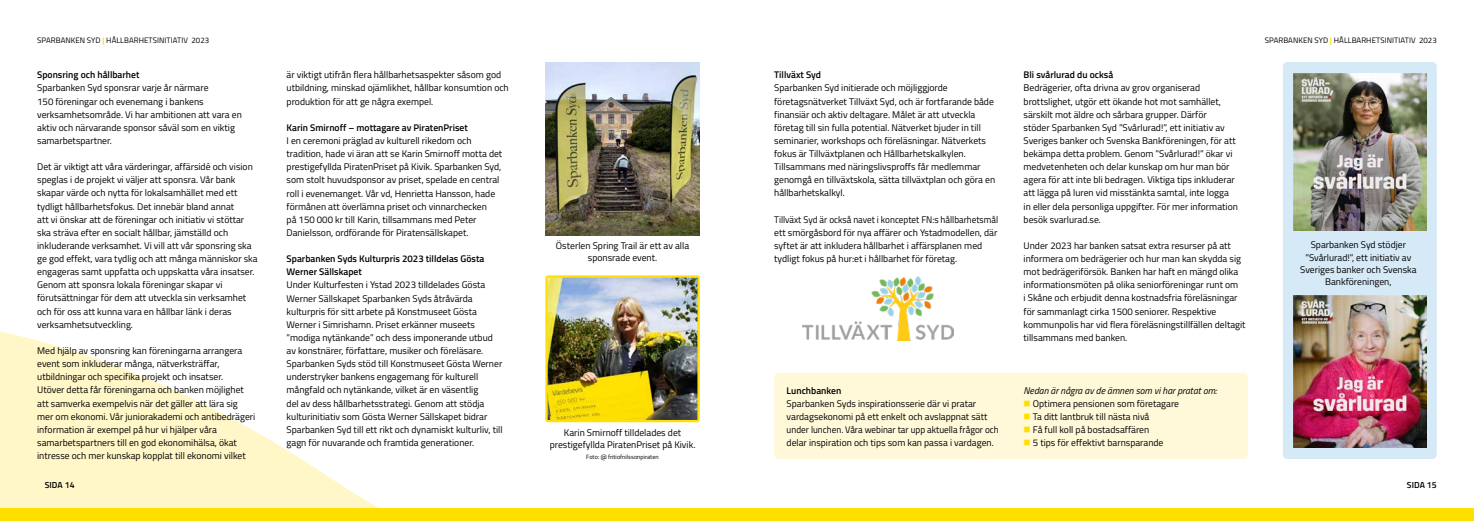
<style>
.page{position:relative;width:1474px;height:521px;background:#fff}
.page>*{position:absolute;margin:0;border:0;box-sizing:border-box;transform-origin:0 0}
.t1{font:9.62px/13.1px "Titillium Web";color:#000}
.t2{font:9.62px/13.1px "Titillium Web";color:#000;scale:.95 1}
.t3{font:600 9.62px/13.1px "Titillium Web";color:#000}
.t4{font:italic 9.62px "Titillium Web";color:#000}
.t5{font:600 8.75px "Titillium Web";letter-spacing:.005em;color:#000}
.t6{font:7.88px "Titillium Web";letter-spacing:.01em;color:#000}
.t7{font:6.12px "Titillium Web";color:#000}
.s1{font-weight:700;color:#ffdf00}
.s2{color:#ffdf00}
</style>
<div class="page">
<div style="left:1282px;top:62px;width:154px;height:397px;background:#d6e9f7;border-radius:4px"></div>
<div style="left:774px;top:373px;width:474px;height:86px;background:#fff9da;border-radius:4px"></div>
<svg style="left:0;top:331px;width:378px;height:177px;fill:#fff7c7"></svg>
<img style="left:545px;top:62px;width:154px;height:173px">
<img style="left:548px;top:278px;width:148px;height:141px">
<div style="left:545px;top:275px;width:154px;height:147px;border:2px solid #ffde0c;border-radius:2px"></div>
<div style="left:0;top:508px;width:1473px;height:13px;background:#ffdf00"></div>
<img style="left:1293px;top:296px;width:132px;height:152px">
<img style="left:1293px;top:74px;width:132px;height:157px">
<img style="left:802px;top:276px;width:151px;height:65px">
<p class="t6" style="left:37px;top:34px;width:173px">SPARBANKEN SYD <span class="s1">|</span> HÅLLBARHETSINITIATIV 2023</p>
<p class="t6" style="left:1264px;top:34px;width:173px">SPARBANKEN SYD <span class="s1">|</span> HÅLLBARHETSINITIATIV 2023</p>
<p class="t3" style="left:37px;top:68px;width:104px">Sponsring och hållbarhet</p>
<p class="t1" style="left:37px;top:81px;width:206px">Sparbanken Syd sponsrar varje år närmare<br>150 föreningar och evenemang i bankens verksamhetsområde. Vi har ambitionen att vara en aktiv och närvarande sponsor såväl som en viktig samarbetspartner.</p>
<p class="t1" style="left:37px;top:160px;width:222px">Det är viktigt att våra värderingar, affärsidé och vision speglas i de projekt vi väljer att sponsra. Vår bank skapar värde och nytta för lokalsamhället med ett tydligt hållbarhetsfokus. Det innebär bland annat<br>att vi önskar att de föreningar och initiativ vi stöttar ska sträva efter en socialt hållbar, jämställd och inkluderande verksamhet. Vi vill att vår sponsring ska ge god effekt, vara tydlig och att många människor ska engageras samt uppfatta och uppskatta våra insatser.<br>Genom att sponsra lokala föreningar skapar vi förutsättningar för dem att utveckla sin verksamhet och för oss att kunna vara en hållbar länk i deras verksamhetsutveckling.</p>
<p class="t1" style="left:37px;top:344px;width:220px">Med hjälp av sponsring kan föreningarna arrangera event som inkluderar många, nätverksträffar, utbildningar och specifika projekt och insatser.<br>Utöver detta får föreningarna och banken möjlighet att samverka exempelvis när det gäller att lära sig mer om ekonomi. Vår juniorakademi och antibedrägeri information är exempel på hur vi hjälper våra samarbetspartners till en god ekonomihälsa, ökat intresse och mer kunskap kopplat till ekonomi vilket</p>
<p class="t3" style="left:1023px;top:68px;width:91px">Bli svårlurad du också</p>
<p class="t1" style="left:1023px;top:81px;width:216px">Bedrägerier, ofta drivna av grov organiserad brottslighet, utgör ett ökande hot mot samhället, särskilt mot äldre och sårbara grupper. Därför<br>stöder Sparbanken Syd ”Svårlurad!”, ett initiativ av Sveriges banker och Svenska Bankföreningen, för att bekämpa detta problem. Genom ”Svårlurad!” ökar vi medvetenheten och delar kunskap om hur man bör agera för att inte bli bedragen. Viktiga tips inkluderar att lägga på luren vid misstänkta samtal, inte logga in eller dela personliga uppgifter. För mer information besök svarlurad.se.</p>
<p class="t1" style="left:1023px;top:239px;width:223px">Under 2023 har banken satsat extra resurser på att informera om bedrägerier och hur man kan skydda sig mot bedrägeriförsök. Banken har haft en mängd olika informationsmöten på olika seniorföreningar runt om<br>i Skåne och erbjudit denna kostnadsfria föreläsningar för sammanlagt cirka 1500 seniorer. Respektive kommunpolis har vid flera föreläsningstillfällen deltagit tillsammans med banken.</p>
<p class="t1" style="left:286px;top:68px;width:224px">är viktigt utifrån flera hållbarhetsaspekter såsom god utbildning, minskad ojämlikhet, hållbar konsumtion och produktion för att ge några exempel.</p>
<p class="t3" style="left:286px;top:120px;width:183px">Karin Smirnoff – mottagare av PiratenPriset</p>
<p class="t1" style="left:286px;top:134px;width:217px">I en ceremoni präglad av kulturell rikedom och tradition, hade vi äran att se Karin Smirnoff motta det prestigefyllda PiratenPriset på Kivik. Sparbanken Syd, som stolt huvudsponsor av priset, spelade en central roll i evenemanget. Vår vd, Henrietta Hansson, hade förmånen att överlämna priset och vinnarchecken<br>på 150 000 kr till Karin, tillsammans med Peter Danielsson, ordförande för Piratensällskapet.</p>
<p class="t3" style="left:286px;top:252px;width:199px">Sparbanken Syds Kulturpris 2023 tilldelas Gösta<br>Werner Sällskapet</p>
<p class="t1" style="left:286px;top:278px;width:217px">Under Kulturfesten i Ystad 2023 tilldelades Gösta Werner Sällskapet Sparbanken Syds åtråvärda kulturpris för sitt arbete på Konstmuseet Gösta Werner i Simrishamn. Priset erkänner museets ”modiga nytänkande” och dess imponerande utbud av konstnärer, författare, musiker och föreläsare.<br>Sparbanken Syds stöd till Konstmuseet Gösta Werner understryker bankens engagemang för kulturell mångfald och nytänkande, vilket är en väsentlig<br>del av dess hållbarhetsstrategi. Genom att stödja kulturinitiativ som Gösta Werner Sällskapet bidrar Sparbanken Syd till ett rikt och dynamiskt kulturliv, till gagn för nuvarande och framtida generationer.</p>
<p class="t3" style="left:774px;top:68px;width:48px">Tillväxt Syd</p>
<p class="t1" style="left:774px;top:81px;width:222px">Sparbanken Syd initierade och möjliggjorde företagsnätverket Tillväxt Syd, och är fortfarande både finansiär och aktiv deltagare. Målet är att utveckla företag till sin fulla potential. Nätverket bjuder in till seminarier, workshops och föreläsningar. Nätverkets fokus är Tillväxtplanen och Hållbarhetskalkylen.<br>Tillsammans med näringslivsproffs får medlemmar genomgå en tillväxtskola, sätta tillväxtplan och göra en hållbarhetskalkyl.</p>
<p class="t2" style="left:774px;top:212px;width:237px">Tillväxt Syd är också navet i konceptet FN:s hållbarhetsmål ett smörgåsbord för nya affärer och Ystadmodellen, där syftet är att inkludera hållbarhet i affärsplanen med tydligt fokus på hur:et i hållbarhet för företag.</p>
<p class="t1" style="left:556px;top:239px;width:135px;line-height:12.2px;text-align:center">Österlen Spring Trail är ett av alla sponsrade event.</p>
<p class="t1" style="left:1300px;top:238px;width:118px;line-height:12.2px;text-align:center">Sparbanken Syd stödjer ”Svårlurad!”, ett initiativ av<br>Sveriges banker och Svenska<br>Bankföreningen,</p>
<p class="t4" style="left:1023px;top:383px;width:195px">Nedan är några av de ämnen som vi har pratat om:</p>
<p class="t1" style="left:1023px;top:396px;width:157px"><span class="s2">■</span> Optimera pensionen som företagare</p>
<p class="t1" style="left:1023px;top:409px;width:127px"><span class="s2">■</span> Ta ditt lantbruk till nästa nivå</p>
<p class="t1" style="left:1023px;top:422px;width:127px"><span class="s2">■</span> Få full koll på bostadsaffären</p>
<p class="t1" style="left:1023px;top:436px;width:141px"><span class="s2">■</span> 5 tips för effektivt barnsparande</p>
<p class="t3" style="left:786px;top:383px;width:56px">Lunchbanken</p>
<p class="t1" style="left:786px;top:396px;width:214px">Sparbanken Syds inspirationsserie där vi pratar vardagsekonomi på ett enkelt och avslappnat sätt under lunchen. Våra webinar tar upp aktuella frågor och delar inspiration och tips som kan passa i vardagen.</p>
<p class="t1" style="left:549px;top:426px;width:147px;line-height:12.2px;text-align:center">Karin Smirnoff tilldelades det prestigefyllda PiratenPriset på Kivik.</p>
<p class="t7" style="left:586px;top:452px;width:74px">Foto: @ fritiofnilssonpiraten</p>
<p class="t5" style="left:45px;top:478px;width:31px">SIDA 14</p>
<p class="t5" style="left:1406px;top:478px;width:31px">SIDA 15</p>
</div>
